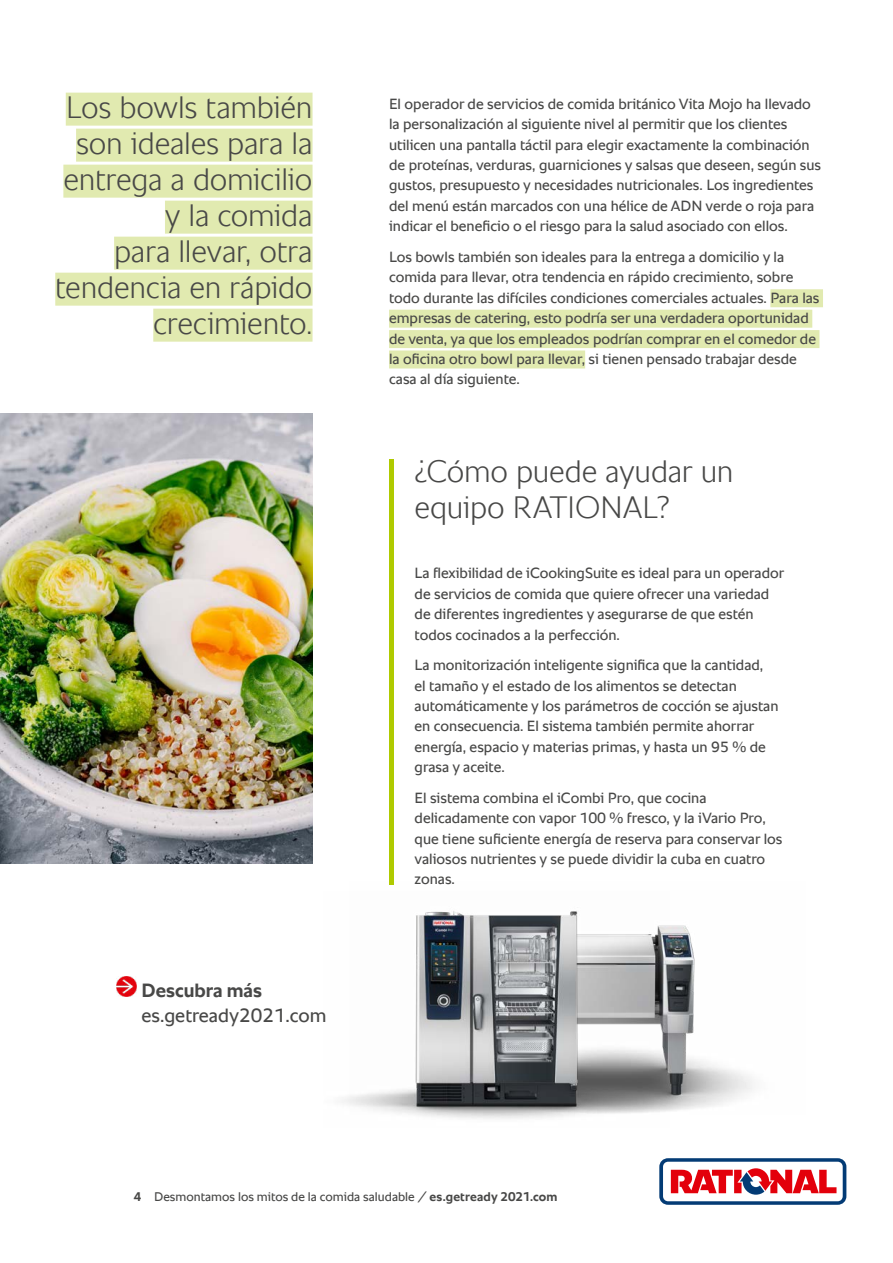
<style>
.page{position:relative;width:893px;height:1263px;background:#fff}
.page>*{position:absolute;margin:0;border:0;box-sizing:border-box;transform-origin:0 0}
.t1{font:300 31.5px/36px "RATIONAL Sans TT";letter-spacing:-.01em;color:#484847}
.t2{font:19.5px "RATIONAL Sans TT";color:#484847}
.t3{font:700 19.5px "RATIONAL Sans TT";color:#484847}
.t4{font:15px/20.4px "RATIONAL Sans TT";color:#484847}
.t5{font:12.75px "RATIONAL Sans TT";color:#484847}
.s1{font-weight:700}
</style>
<div class="page">
<img style="left:0;top:414px;width:313px;height:449px">
<img style="left:389px;top:882px;width:364px;height:229px">
<img style="left:342px;top:891px;width:327px;height:228px">
<div style="left:770px;top:289px;width:53px;height:18px;background:#e1eab0"></div>
<div style="left:389px;top:310px;width:423px;height:18px;background:#e1eab0"></div>
<div style="left:389px;top:330px;width:430px;height:18px;background:#e1eab0"></div>
<div style="left:389px;top:350px;width:196px;height:18px;background:#e1eab0"></div>
<svg style="left:659px;top:1158px;width:187px;height:47px"></svg>
<div style="left:66px;top:93px;width:247px;height:33px;background:#e1eab0"></div>
<div style="left:76px;top:129px;width:237px;height:33px;background:#e1eab0"></div>
<div style="left:63px;top:165px;width:250px;height:33px;background:#e1eab0"></div>
<div style="left:165px;top:201px;width:148px;height:33px;background:#e1eab0"></div>
<div style="left:114px;top:237px;width:199px;height:33px;background:#e1eab0"></div>
<div style="left:55px;top:273px;width:258px;height:33px;background:#e1eab0"></div>
<div style="left:153px;top:309px;width:160px;height:33px;background:#e1eab0"></div>
<img style="left:116px;top:976px;width:20px;height:20px">
<hr style="left:389px;top:459px;width:4px;height:425px;background:#afca00">
<h1 class="t1" style="left:55px;top:90px;width:259px;text-align:right">Los bowls también son ideales para la entrega a domicilio y la comida<br>para llevar, otra tendencia en rápido crecimiento.</h1>
<h2 class="t3" style="left:142px;top:976px;width:122px">Descubra más</h2>
<h2 class="t2" style="left:142px;top:1001px;width:186px">es.getready2021.com</h2>
<p class="t4" style="left:389px;top:94px;width:434px">El operador de servicios de comida británico Vita Mojo ha llevado la personalización al siguiente nivel al permitir que los clientes utilicen una pantalla táctil para elegir exactamente la combinación de proteínas, verduras, guarniciones y salsas que deseen, según sus gustos, presupuesto y necesidades nutricionales. Los ingredientes del menú están marcados con una hélice de ADN verde o roja para indicar el beneficio o el riesgo para la salud asociado con ellos.</p>
<p class="t4" style="left:389px;top:247px;width:432px">Los bowls también son ideales para la entrega a domicilio y la comida para llevar, otra tendencia en rápido crecimiento, sobre todo durante las difíciles condiciones comerciales actuales. Para las empresas de catering, esto podría ser una verdadera oportunidad de venta, ya que los empleados podrían comprar en el comedor de la oficina otro bowl para llevar, si tienen pensado trabajar desde casa al día siguiente.</p>
<h1 class="t1" style="left:415px;top:453px;width:320px">¿Cómo puede ayudar un equipo RATIONAL?</h1>
<p class="t4" style="left:415px;top:563px;width:371px">La flexibilidad de iCookingSuite es ideal para un operador de servicios de comida que quiere ofrecer una variedad de diferentes ingredientes y asegurarse de que estén todos cocinados a la perfección.</p>
<p class="t4" style="left:415px;top:655px;width:365px">La monitorización inteligente significa que la cantidad,<br>el tamaño y el estado de los alimentos se detectan automáticamente y los parámetros de cocción se ajustan en consecuencia. El sistema también permite ahorrar energía, espacio y materias primas, y hasta un 95 % de grasa y aceite.</p>
<p class="t4" style="left:415px;top:788px;width:369px">El sistema combina el iCombi Pro, que cocina delicadamente con vapor 100 % fresco, y la iVario Pro, que tiene suficiente energía de reserva para conservar los valiosos nutrientes y se puede dividir la cuba en cuatro zonas.</p>
<p class="t5" style="left:134px;top:1187px;width:425px"><span class="s1">4</span> Desmontamos los mitos de la comida saludable / <span class="s1">es.getready 2021.com</span></p>
</div>
